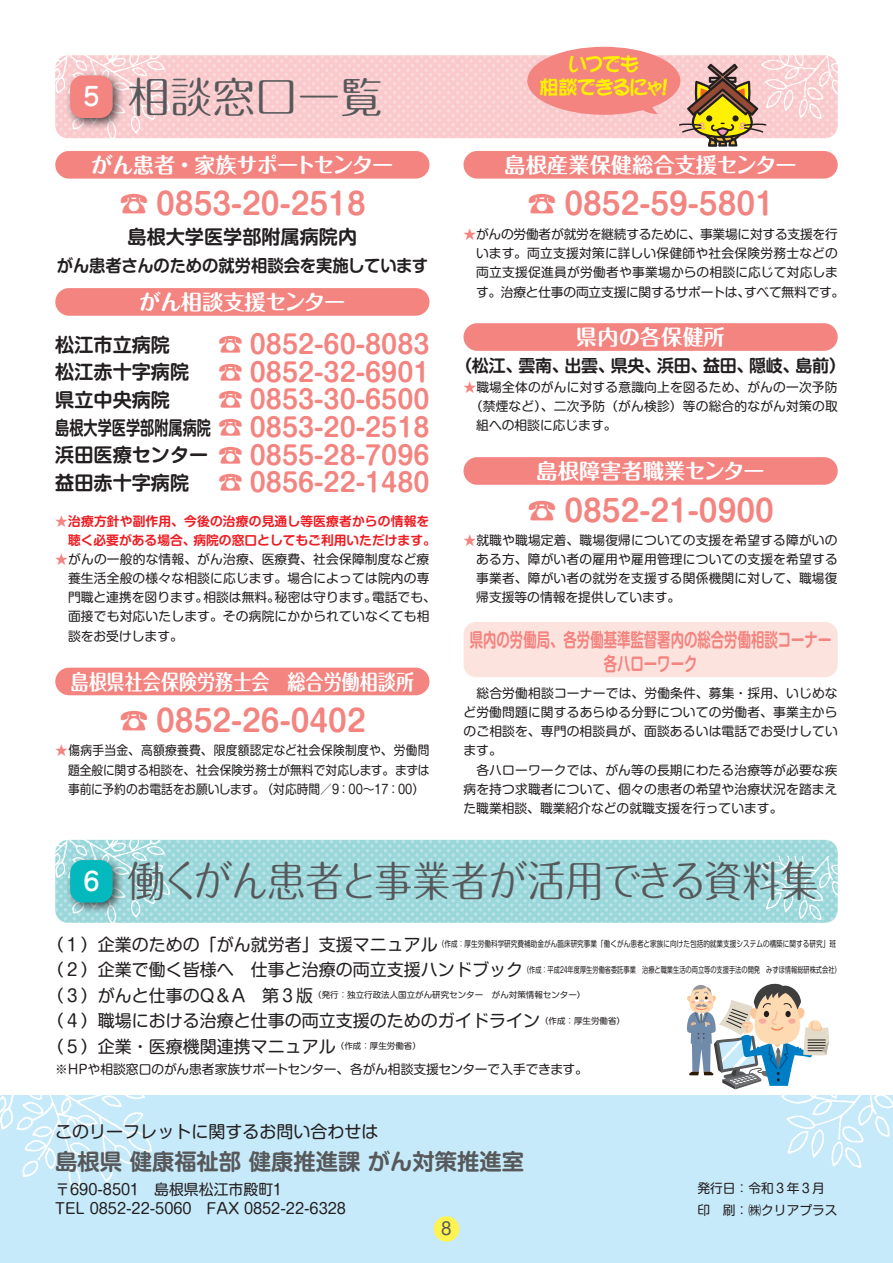
<style>
.page{position:relative;width:893px;height:1263px;background:#fff}
.page>*{position:absolute;margin:0;border:0;box-sizing:border-box;transform-origin:0 0}
.t1{font:42.45px "Maru Fo Pro";letter-spacing:-.04em;color:#57585a;scale:.9 1}
.t2{font:42.45px "Maru Fo Pro";color:#57585a}
.t3{font:700 29.7px "Shin M Go Pro De";color:#f38480}
.t4{font:700 25.5px/27.6px "Shin M Go Pro De";color:#f38480;text-align:right}
.t5{font:500 25.5px "Jun 34 Pro";color:#fff}
.t6{font:700 22.35px "Shin M Go Pro De";color:#57585a}
.t7{font:700 21.3px "Maru Fo Pro";color:#fff}
.t8{font:700 21.3px "Maru Fo Pro";color:#fff;scale:.85 1}
.t9{font:700 21.3px "Maru Fo Pro";letter-spacing:-.04em;color:#fff}
.t10{font:700 21.3px "Maru Fo Pro";letter-spacing:-.035em;color:#fff}
.t11{font:700 19.2px/23.4px "Shin M Go Pro De";color:#f38480;text-align:center;scale:.7 1}
.t12{font:700 19.2px "Shin M Go Pro De";color:#231f20}
.t13{font:19.2px/23.4px "DFPOP1 G W9 WING RKSJ H";letter-spacing:-.03em;color:#fff101;text-align:center}
.t14{font:16.95px/25.5px "Shin M Go Pro";color:#231f20}
.t15{font:700 16.95px "Shin M Go Pro De";letter-spacing:-.01em;color:#231f20}
.t16{font:700 16.95px "Shin M Go Pro De";letter-spacing:-.01em;color:#231f20;scale:.96 1}
.t17{font:16.95px "Shin M Go Pro";color:#57585a}
.t18{font:14.85px/19.2px "Shin M Go Pro";color:#231f20}
.t19{font:12.75px/19.2px "Shin M Go Pro";letter-spacing:.01em;color:#231f20}
.t20{font:12.75px/19.2px "Shin M Go Pro";letter-spacing:.01em;color:#231f20;text-align:justify;scale:.92 1}
.t21{font:700 12.75px/19.2px "Shin M Go Pro De";letter-spacing:.005em;color:#ee1d23}
.t22{font:12.75px "Shin M Go Pro";letter-spacing:-.01em;color:#231f20}
.t23{font:8.55px "Shin M Go Pro";color:#231f20;scale:.78 1}
.t24{font:8.55px "Shin M Go Pro";color:#231f20;scale:.73 1}
.t25{font:8.55px "Shin M Go Pro";color:#231f20}
.s1{font-size:19.2px;color:#231f20}
.s2{font-family:"Shin M Go Pro";font-weight:400;color:#f38480}
.s3{color:#f38480}
.s4{font-size:16.95px}
</style>
<div class="page">
<div style="left:0;top:1095px;width:893px;height:168px;background:#c6eafa"></div>
<img style="left:169px;top:55px;width:669px;height:83px">
<img style="left:761px;top:55px;width:77px;height:63px">
<img style="left:781px;top:1095px;width:112px;height:73px">
<img style="left:55px;top:55px;width:114px;height:83px">
<img style="left:0;top:1095px;width:151px;height:95px">
<img style="left:169px;top:840px;width:669px;height:83px">
<img style="left:761px;top:857px;width:77px;height:63px">
<img style="left:55px;top:840px;width:114px;height:83px">
<div style="left:434px;top:1216px;width:25px;height:26px;background:#fff34f;border-radius:50%"></div>
<div style="left:463px;top:151px;width:375px;height:28px;background:#f38480;border-radius:14px"></div>
<div style="left:463px;top:323px;width:375px;height:28px;background:#f38480;border-radius:14px"></div>
<div style="left:463px;top:457px;width:375px;height:28px;background:#f38480;border-radius:14px"></div>
<div style="left:463px;top:622px;width:375px;height:55px;background:#fde3de;border-radius:13px"></div>
<div style="left:55px;top:668px;width:374px;height:27px;background:#f38480;border-radius:14px"></div>
<div style="left:55px;top:151px;width:374px;height:28px;background:#f38480;border-radius:14px"></div>
<div style="left:55px;top:288px;width:374px;height:28px;background:#f38480;border-radius:14px"></div>
<div style="left:65px;top:70px;width:59px;height:59px;background:#231f20;opacity:.75"></div>
<div style="left:70px;top:75px;width:43px;height:43px;background:#f38480;border-radius:13px"></div>
<div style="left:65px;top:855px;width:59px;height:59px;background:#231f20;opacity:.75"></div>
<div style="left:70px;top:860px;width:43px;height:42px;background:#03b9bd;border-radius:13px"></div>
<svg style="left:687px;top:984px;width:142px;height:105px"></svg>
<svg style="left:679px;top:64px;width:87px;height:83px;background:#c1a375"></svg>
<div style="left:527px;top:47px;width:153px;height:68px;background:#f38480;border-radius:50%"></div>
<svg style="left:637px;top:105px;width:21px;height:9px"></svg>
<h3 class="t5" style="left:83px;top:77px;width:18px">5</h3>
<h1 class="t2" style="left:128px;top:63px;width:257px">相談窓口一覧</h1>
<h3 class="t9" style="left:92px;top:148px;width:303px">がん患者・家族サポートセンター</h3>
<h2 class="t3" style="left:119px;top:180px;width:248px">☎ 0853-20-2518</h2>
<h3 class="t12" style="left:128px;top:221px;width:231px">島根大学医学部附属病院内</h3>
<h3 class="t16" style="left:57px;top:252px;width:388px">がん患者さんのための就労相談会を実施しています</h3>
<h3 class="t10" style="left:140px;top:285px;width:207px">がん相談支援センター</h3>
<h3 class="t12" style="left:55px;top:329px;width:116px">松江市立病院</h3>
<h3 class="t4" style="left:55px;top:328px;width:376px">☎ 0852-60-8083<br><span class="s1">松江赤十字病院</span> ☎ 0852-32-6901</h3>
<h3 class="t12" style="left:55px;top:384px;width:116px">県立中央病院</h3>
<h3 class="t4" style="left:55px;top:383px;width:376px;text-align:justify;text-indent:163px">☎ 0853-30-6500<span class="s1">島根大学医学部附属病院</span> ☎ 0853-20-2518<span class="s1">浜田医療センター</span> ☎ 0855-28-7096<span class="s1">益田赤十字病院</span> ☎ 0856-22-1480</h3>
<p class="t21" style="left:68px;top:510px;width:369px;text-indent:-13px"><span class="s2">★</span>治療方針や副作用、今後の治療の見通し等医療者からの情報を聴く必要がある場合、病院の窓口としてもご利用いただけます。</p>
<p class="t19" style="left:68px;top:548px;width:369px;text-indent:-13px"><span class="s3">★</span>がんの一般的な情報、がん治療、医療費、社会保障制度など療養生活全般の様々な相談に応じます。場合によっては院内の専門職と連携を図ります。相談は無料。秘密は守ります。電話でも、面接でも対応いたします。その病院にかかられていなくても相談をお受けします。</p>
<h3 class="t8" style="left:71px;top:664px;width:405px">島根県社会保険労務士会　総合労働相談所</h3>
<h2 class="t3" style="left:119px;top:697px;width:248px">☎ 0852-26-0402</h2>
<p class="t20" style="left:68px;top:739px;width:395px;text-indent:-13px"><span class="s3">★</span>傷病手当金、高額療養費、限度額認定など社会保険制度や、労働問題全般に関する相談を、社会保険労務士が無料で対応します。まずは事前に予約のお電話をお願いします。（対応時間／９：00～17：00）</p>
<h3 class="t13" style="left:539px;top:52px;width:130px">いつでも<br>相談できるにゃ！</h3>
<h3 class="t7" style="left:505px;top:148px;width:294px">島根産業保健総合支援センター</h3>
<h2 class="t3" style="left:527px;top:180px;width:248px">☎ 0852-59-5801</h2>
<p class="t19" style="left:476px;top:223px;width:370px;text-indent:-13px"><span class="s3">★</span>がんの労働者が就労を継続するために、事業場に対する支援を行います。両立支援対策に詳しい保健師や社会保険労務士などの両立支援促進員が労働者や事業場からの相談に応じて対応します。治療と仕事の両立支援に関するサポートは、すべて無料です。</p>
<h3 class="t7" style="left:576px;top:320px;width:150px">県内の各保健所</h3>
<h3 class="t15" style="left:455px;top:352px;width:392px">（松江、雲南、出雲、県央、浜田、益田、隠岐、島前）</h3>
<p class="t19" style="left:463px;top:376px;width:376px"><span class="s3">★</span>職場全体のがんに対する意識向上を図るため、がんの一次予防</p>
<p class="t19" style="left:470px;top:395px;width:369px">（禁煙など）、二次予防（がん検診）等の総合的ながん対策の取</p>
<p class="t19" style="left:476px;top:414px;width:142px">組への相談に応じます。</p>
<h3 class="t7" style="left:536px;top:454px;width:230px">島根障害者職業センター</h3>
<h2 class="t3" style="left:527px;top:486px;width:248px">☎ 0852-21-0900</h2>
<p class="t19" style="left:476px;top:529px;width:363px;text-align:justify;text-indent:-13px"><span class="s3">★</span>就職や職場定着、職場復帰についての支援を希望する障がいのある方、障がい者の雇用や雇用管理についての支援を希望する事業者、障がい者の就労を支援する関係機関に対して、職場復帰支援等の情報を提供しています。</p>
<h3 class="t11" style="left:470px;top:626px;width:518px">県内の労働局、各労働基準監督署内の総合労働相談コーナー各ハローワーク</h3>
<p class="t19" style="left:463px;top:682px;width:376px;text-align:justify;text-indent:13px">総合労働相談コーナーでは、労働条件、募集・採用、いじめなど労働問題に関するあらゆる分野についての労働者、事業主からのご相談を、専門の相談員が、面談あるいは電話でお受けしています。</p>
<p class="t19" style="left:463px;top:759px;width:376px;text-align:justify;text-indent:13px">各ハローワークでは、がん等の長期にわたる治療等が必要な疾病を持つ求職者について、個々の患者の希望や治療状況を踏まえた職業相談、職業紹介などの就職支援を行っています。</p>
<h3 class="t5" style="left:83px;top:861px;width:18px">6</h3>
<h1 class="t1" style="left:128px;top:848px;width:769px">働くがん患者と事業者が活用できる資料集</h1>
<p class="t23" style="left:47px;top:937px;width:1013px"><span class="s4">（１）企業のための「がん就労者」支援マニュアル</span>（作成：厚生労働科学研究費補助金がん臨床研究事業「働くがん患者と家族に向けた包括的就業支援システムの構築に関する研究」班</p>
<p class="t24" style="left:47px;top:963px;width:1089px"><span class="s4">（２）企業で働く皆様へ　仕事と治療の両立支援ハンドブック</span>（作成：平成24年度厚生労働省委託事業　治療と職業生活の両立等の支援手法の開発　みずほ情報総研株式会社）</p>
<p class="t25" style="left:47px;top:988px;width:540px"><span class="s4">（３）がんと仕事のQ＆A　第３版</span>（発行：独立行政法人国立がん研究センター　がん対策情報センター）</p>
<h3 class="t14" style="left:47px;top:1006px;width:580px">（４）職場における治療と仕事の両立支援のためのガイドライン<sup>（作成：厚生労働省）</sup>（５）企業・医療機関連携マニュアル<sup>（作成：厚生労働省）</sup></h3>
<p class="t22" style="left:55px;top:1059px;width:534px">※ＨＰや相談窓口のがん患者家族サポートセンター、各がん相談支援センターで入手できます。</p>
<h3 class="t14" style="left:55px;top:1116px;width:325px">このリーフレットに関するお問い合わせは</h3>
<h3 class="t6" style="left:55px;top:1143px;width:470px">島根県 健康福祉部 健康推進課 がん対策推進室</h3>
<p class="t18" style="left:55px;top:1178px;width:292px">〒690-8501　島根県松江市殿町1<br>TEL 0852-22-5060　FAX 0852-22-6328</p>
<h3 class="t17" style="left:441px;top:1215px;width:12px">8</h3>
<p class="t19" style="left:697px;top:1176px;width:142px;line-height:21.3px">発行日：令和３年３月印　刷：㈱クリアプラス</p>
</div>
